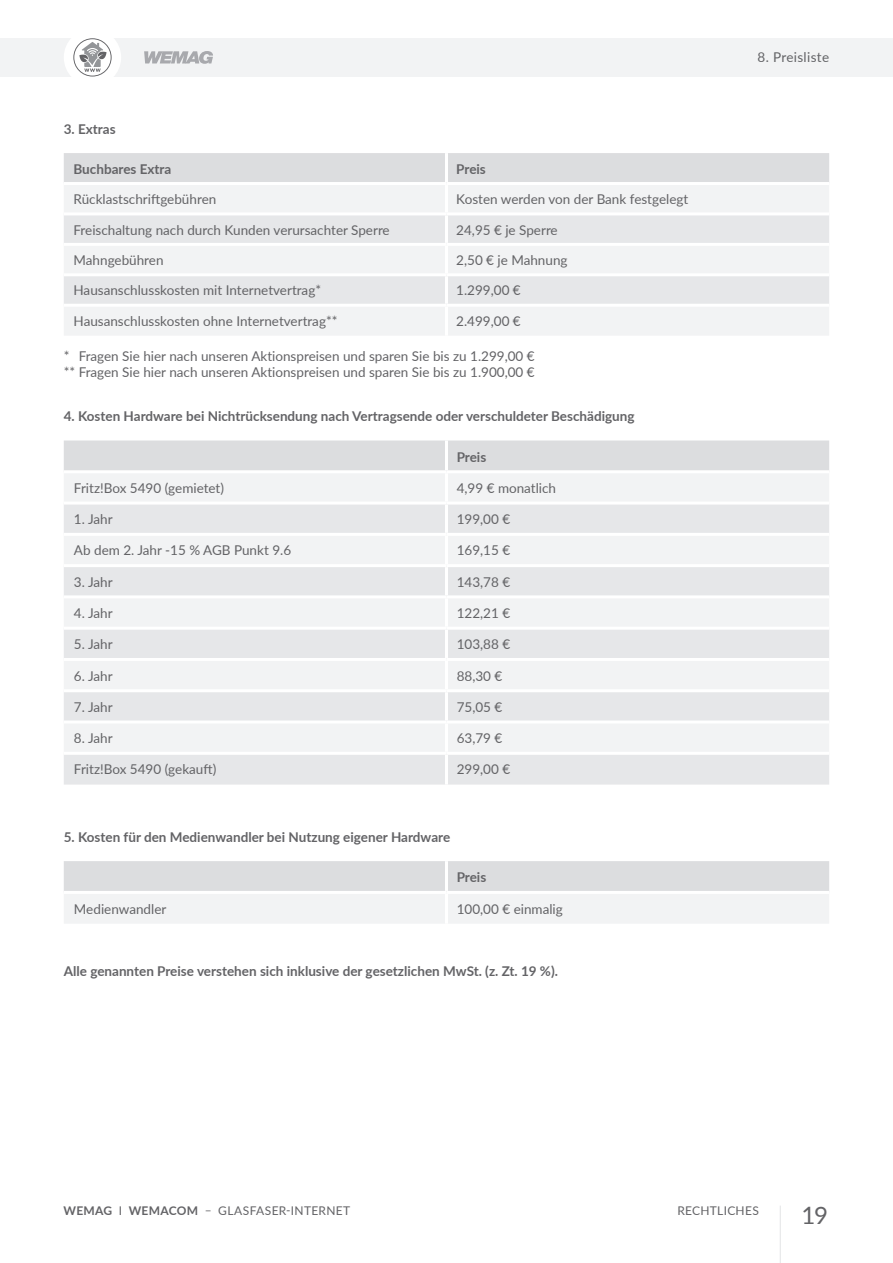
<style>
.page{position:relative;width:893px;height:1263px;background:#fff}
.page>*{position:absolute;margin:0;border:0;box-sizing:border-box;transform-origin:0 0}
.t1{font:24px "Lato";color:#636366}
.t2{font:13.5px/16.2px "Lato";color:#636366}
.t3{font:700 13.5px "Lato";color:#636366}
.t4{font:13.5px "Lato";letter-spacing:.025em;color:#636366}
.t5{font:12px "Lato";letter-spacing:.025em;color:#636366}
.s1{color:#fff}
.s2{font-weight:700}
</style>
<div class="page">
<hr style="left:780px;top:1205px;width:1px;height:58px;background:#e6e7e9">
<div style="left:64px;top:153px;width:765px;height:29px;background:#dcdddf"></div>
<div style="left:64px;top:185px;width:765px;height:150px;background:#f2f3f4"></div>
<svg style="left:64px;top:215px;width:765px;height:89px;fill:#e6e7e9"></svg>
<hr style="left:445px;top:153px;width:3px;height:29px;background:#fff">
<hr style="left:445px;top:185px;width:3px;height:27px;background:#fff">
<hr style="left:64px;top:212px;width:382px;height:3px;background:#fff">
<hr style="left:446px;top:212px;width:383px;height:3px;background:#fff">
<hr style="left:445px;top:215px;width:3px;height:28px;background:#fff">
<hr style="left:64px;top:243px;width:382px;height:3px;background:#fff">
<hr style="left:446px;top:243px;width:383px;height:3px;background:#fff">
<hr style="left:445px;top:246px;width:3px;height:27px;background:#fff">
<hr style="left:64px;top:273px;width:382px;height:3px;background:#fff">
<hr style="left:446px;top:273px;width:383px;height:3px;background:#fff">
<hr style="left:445px;top:276px;width:3px;height:28px;background:#fff">
<hr style="left:64px;top:304px;width:382px;height:3px;background:#fff">
<hr style="left:446px;top:304px;width:383px;height:3px;background:#fff">
<hr style="left:445px;top:307px;width:3px;height:29px;background:#fff">
<div style="left:64px;top:440px;width:765px;height:30px;background:#dcdddf"></div>
<div style="left:64px;top:474px;width:765px;height:27px;background:#f2f3f4"></div>
<svg style="left:64px;top:505px;width:765px;height:279px;fill:#e6e7e9"></svg>
<hr style="left:445px;top:440px;width:3px;height:30px;background:#fff">
<hr style="left:445px;top:473px;width:3px;height:29px;background:#fff">
<hr style="left:445px;top:505px;width:3px;height:28px;background:#fff">
<hr style="left:64px;top:533px;width:382px;height:3px;background:#fff">
<hr style="left:446px;top:533px;width:383px;height:3px;background:#fff">
<hr style="left:445px;top:536px;width:3px;height:28px;background:#fff">
<hr style="left:64px;top:564px;width:382px;height:3px;background:#fff">
<hr style="left:446px;top:564px;width:383px;height:3px;background:#fff">
<hr style="left:445px;top:567px;width:3px;height:28px;background:#fff">
<hr style="left:64px;top:595px;width:382px;height:3px;background:#fff">
<hr style="left:446px;top:595px;width:383px;height:3px;background:#fff">
<hr style="left:445px;top:598px;width:3px;height:29px;background:#fff">
<hr style="left:64px;top:627px;width:382px;height:3px;background:#fff">
<hr style="left:446px;top:627px;width:383px;height:3px;background:#fff">
<hr style="left:445px;top:630px;width:3px;height:28px;background:#fff">
<hr style="left:64px;top:658px;width:382px;height:3px;background:#fff">
<hr style="left:446px;top:658px;width:383px;height:3px;background:#fff">
<hr style="left:445px;top:661px;width:3px;height:28px;background:#fff">
<hr style="left:64px;top:689px;width:382px;height:3px;background:#fff">
<hr style="left:446px;top:689px;width:383px;height:3px;background:#fff">
<hr style="left:445px;top:692px;width:3px;height:28px;background:#fff">
<hr style="left:64px;top:720px;width:382px;height:3px;background:#fff">
<hr style="left:446px;top:720px;width:383px;height:3px;background:#fff">
<hr style="left:445px;top:723px;width:3px;height:29px;background:#fff">
<hr style="left:64px;top:752px;width:382px;height:3px;background:#fff">
<hr style="left:446px;top:752px;width:383px;height:3px;background:#fff">
<hr style="left:445px;top:755px;width:3px;height:29px;background:#fff">
<svg style="left:64px;top:861px;width:765px;height:62px"></svg>
<hr style="left:445px;top:861px;width:3px;height:30px;background:#fff">
<hr style="left:64px;top:891px;width:382px;height:3px;background:#fff">
<hr style="left:446px;top:891px;width:383px;height:3px;background:#fff">
<hr style="left:445px;top:894px;width:3px;height:30px;background:#fff">
<div style="left:0;top:38px;width:893px;height:39px;background:#f2f3f4"></div>
<div style="left:64px;top:29px;width:57px;height:57px;background:#fff;border-radius:50%"></div>
<svg style="left:73px;top:38px;width:39px;height:39px"></svg>
<svg style="left:144px;top:51px;width:69px;height:13px"></svg>
<p class="t3" style="left:64px;top:119px;width:53px">3. Extras</p>
<p class="t3" style="left:74px;top:159px;width:99px">Buchbares Extra</p>
<p class="t3" style="left:456px;top:159px;width:31px">Preis</p>
<p class="t2" style="left:74px;top:191px;width:144px">Rücklastschriftgebühren</p>
<p class="t2" style="left:456px;top:191px;width:234px">Kosten werden von der Bank festgelegt</p>
<p class="t2" style="left:74px;top:221px;width:318px">Freischaltung nach durch Kunden verursachter Sperre</p>
<p class="t2" style="left:456px;top:221px;width:103px">24,95 € je Sperre</p>
<p class="t2" style="left:74px;top:251px;width:92px">Mahngebühren</p>
<p class="t2" style="left:456px;top:251px;width:113px">2,50 € je Mahnung</p>
<p class="t2" style="left:74px;top:282px;width:249px">Hausanschlusskosten mit I nternetvertrag*</p>
<p class="t2" style="left:456px;top:282px;width:66px">1.299,00 €</p>
<p class="t2" style="left:74px;top:312px;width:265px">Hausanschlusskosten ohne I nternetvertrag**</p>
<p class="t2" style="left:456px;top:312px;width:66px">2.499,00 €</p>
<p class="t2" style="left:64px;top:347px;width:472px">*<span class="s1">*</span> Fragen Sie hier nach unseren Aktionspreisen und sparen Sie bis zu 1.299,00 € ** Fragen Sie hier nach unseren Aktionspreisen und sparen Sie bis zu 1.900,00 €</p>
<p class="t3" style="left:64px;top:406px;width:572px">4. Kosten Hardware bei N ichtrücksendung nach Vertragsende oder verschuldeter Beschädigung</p>
<p class="t3" style="left:457px;top:447px;width:31px">Preis</p>
<p class="t2" style="left:74px;top:479px;width:152px">Fritz!Box 5490 (gemietet)</p>
<p class="t2" style="left:457px;top:479px;width:101px">4,99 € monatlich</p>
<p class="t2" style="left:74px;top:511px;width:40px">1. Jahr</p>
<p class="t2" style="left:457px;top:511px;width:55px">199,00 €</p>
<p class="t2" style="left:74px;top:542px;width:219px">Ab dem 2. Jahr -15 % AGB Punkt 9.6</p>
<p class="t2" style="left:457px;top:542px;width:55px">169,15 €</p>
<p class="t2" style="left:74px;top:573px;width:40px">3. Jahr</p>
<p class="t2" style="left:457px;top:573px;width:55px">143,78 €</p>
<p class="t2" style="left:74px;top:604px;width:40px">4. Jahr</p>
<p class="t2" style="left:457px;top:604px;width:55px">122,21 €</p>
<p class="t2" style="left:74px;top:636px;width:40px">5. Jahr</p>
<p class="t2" style="left:457px;top:636px;width:55px">103,88 €</p>
<p class="t2" style="left:74px;top:667px;width:40px">6. Jahr</p>
<p class="t2" style="left:457px;top:667px;width:47px">88,30 €</p>
<p class="t2" style="left:74px;top:698px;width:40px">7. Jahr</p>
<p class="t2" style="left:457px;top:698px;width:47px">75,05 €</p>
<p class="t2" style="left:74px;top:729px;width:40px">8. Jahr</p>
<p class="t2" style="left:457px;top:729px;width:47px">63,79 €</p>
<p class="t2" style="left:74px;top:761px;width:144px">Fritz!Box 5490 (gekauft)</p>
<p class="t2" style="left:457px;top:761px;width:55px">299,00 €</p>
<p class="t3" style="left:64px;top:827px;width:388px">5. Kosten für den Medienwandler bei Nutzung eigener Hardware</p>
<p class="t3" style="left:457px;top:867px;width:31px">Preis</p>
<p class="t2" style="left:74px;top:900px;width:94px">Medienwandler</p>
<p class="t2" style="left:457px;top:900px;width:108px">100,00 € einmalig</p>
<p class="t3" style="left:64px;top:961px;width:496px">Alle genannten Preise verstehen sich inklusive der gesetzlichen MwSt. (z. Zt. 19 %).</p>
<p class="t4" style="left:758px;top:48px;width:73px">8. Preisliste</p>
<p class="t5" style="left:64px;top:1202px;width:288px"><span class="s2">WEMAG</span> I <span class="s2">WEMAcom</span> – Glasfaser-Internet</p>
<p class="t5" style="left:677px;top:1202px;width:83px">Rechtliches</p>
<h1 class="t1" style="left:802px;top:1198px;width:28px">19</h1>
</div>
